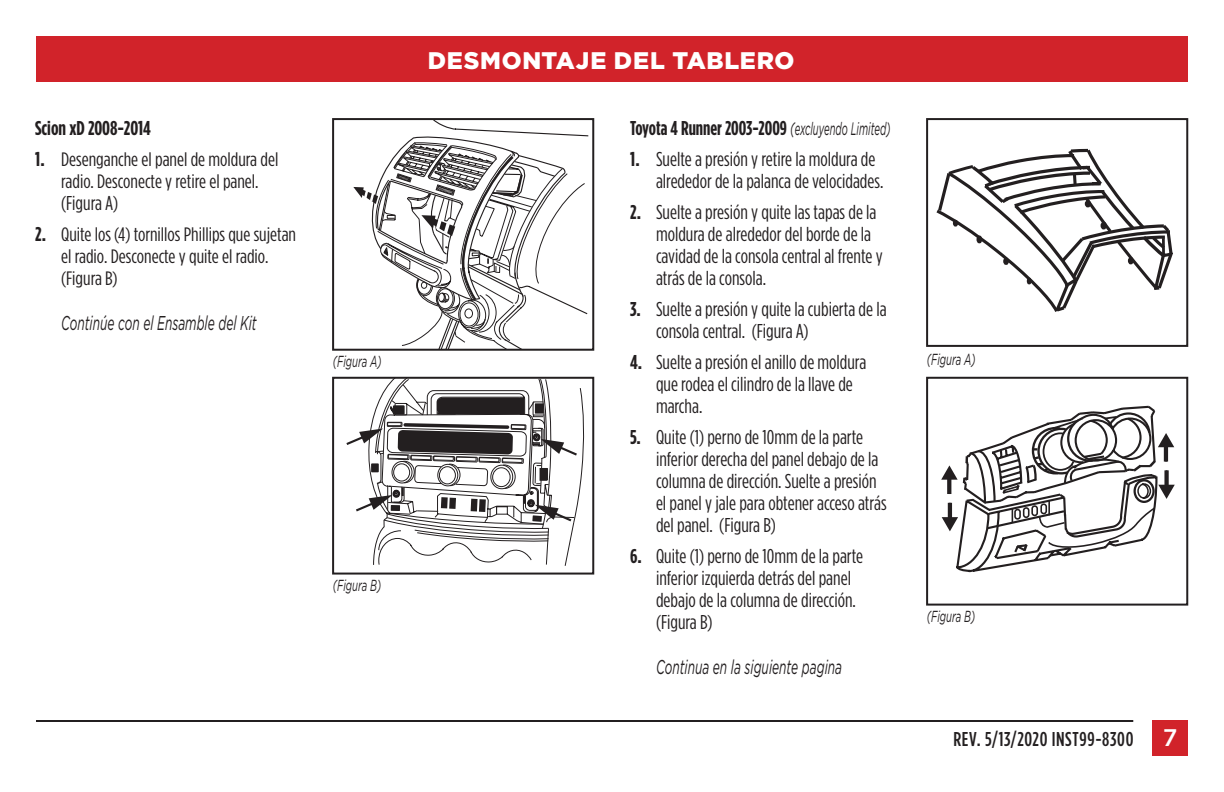
<style>
.page{position:relative;width:1224px;height:792px;background:#fff}
.page>*{position:absolute;margin:0;border:0;box-sizing:border-box;transform-origin:0 0}
.t1{font:900 24px "Gotham";letter-spacing:.03em;color:#fff}
.t2{font:20px/22px "Gotham Condensed";color:#231f20}
.t3{font:italic 20px "Gotham";color:#231f20;scale:.6 1}
.t4{font:700 20px "Gotham Condensed";color:#231f20;scale:.96 1}
.t5{font:500 20px "Gotham Condensed";letter-spacing:.035em;color:#231f20}
.t6{font:700 20px "Gotham Condensed";color:#231f20}
.t7{font:19.4px/22px "Gotham Condensed";color:#231f20;text-align:center}
.t8{font:italic 16px "Gotham";color:#231f20;scale:.6 1}
.s1{font-weight:700;font-size:20px}
.s2{font-size:20px}
.s3{font-family:"Gotham";font-weight:400;font-style:italic;font-size:18px}
.s4{font-weight:700}
.s5{font-family:"Gotham";font-size:24px;color:#fff}
</style>
<div class="page">
<div style="left:36px;top:36px;width:1152px;height:45px;background:#d1232a"></div>
<hr style="left:36px;top:720px;width:1097px;height:2px;background:#231f20">
<div style="left:1152px;top:720px;width:36px;height:36px;background:#d1232a"></div>
<svg style="left:346px;top:380px;width:238px;height:186px"></svg>
<div style="left:332px;top:377px;width:262px;height:198px;border:2px solid #231f20"></div>
<svg style="left:353px;top:121px;width:235px;height:227px"></svg>
<div style="left:332px;top:118px;width:262px;height:233px;border:2px solid #231f20"></div>
<svg style="left:941px;top:406px;width:234px;height:166px"></svg>
<div style="left:926px;top:377px;width:262px;height:229px;border:2px solid #231f20"></div>
<svg style="left:937px;top:149px;width:236px;height:163px"></svg>
<div style="left:1128px;top:257px;width:6px;height:7px;border:3px solid #231f20;border-radius:50%"></div>
<div style="left:1101px;top:222px;width:6px;height:7px;border:3px solid #231f20;border-radius:50%"></div>
<div style="left:1085px;top:200px;width:6px;height:7px;border:3px solid #231f20;border-radius:50%"></div>
<div style="left:926px;top:118px;width:262px;height:229px;border:2px solid #231f20"></div>
<p class="t6" style="left:35px;top:117px;width:117px">Scion xD 2008-2014</p>
<p class="t7" style="left:35px;top:148px;width:245px"><span class="s1">1.</span> Desenganche el panel de moldura del radio. Desconecte y retire el panel<span class="s2">.</span></p>
<p class="t2" style="left:61px;top:192px;width:58px">(Figura A)</p>
<p class="t7" style="left:61px;top:223px;width:236px;text-align:left;text-indent:-26px"><span class="s1">2.</span> Quite los (4) tornillos Phillips que sujetan el radio. Desconecte y quite el radio. (Figura B)</p>
<p class="t3" style="left:61px;top:312px;width:328px">Continúe con el Ensamble del Kit</p>
<p class="t8" style="left:333px;top:353px;width:83px">(Figura A)</p>
<p class="t8" style="left:333px;top:577px;width:82px">(Figura B)</p>
<p class="t1" style="left:428px;top:46px;width:368px">DESMONTAJE DEL TABLERO</p>
<p class="t4" style="left:630px;top:117px;width:273px">Toyota 4 Runner 2003-2009 <span class="s3">(excluyendo Limited)</span></p>
<p class="t2" style="left:656px;top:148px;width:229px;text-indent:-26px"><span class="s4">1.</span> Suelte a presión y retire la moldura de alrededor de la palanca de velocidades.</p>
<p class="t2" style="left:656px;top:201px;width:228px;text-indent:-26px"><span class="s4">2.</span> Suelte a presión y quite las tapas de la moldura de alrededor del borde de la cavidad de la consola central al frente y atrás de la consola.</p>
<p class="t2" style="left:656px;top:298px;width:232px;text-indent:-26px"><span class="s4">3.</span> Suelte a presión y quite la cubierta de la consola central. (Figura A)</p>
<p class="t2" style="left:656px;top:351px;width:212px;text-indent:-26px"><span class="s4">4.</span> Suelte a presión el anillo de moldura que rodea el cilindro de la llave de marcha.</p>
<p class="t2" style="left:656px;top:426px;width:232px;text-indent:-26px"><span class="s4">5.</span> Quite (1) perno de 10mm de la parte inferior derecha del panel debajo de la columna de dirección. Suelte a presión el panel y jale para obtener acceso atrás del panel. (Figura B)</p>
<p class="t2" style="left:656px;top:545px;width:209px;text-indent:-26px"><span class="s4">6.</span> Quite (1) perno de 10mm de la parte inferior izquierda detrás del panel debajo de la columna de dirección. (Figura B)</p>
<p class="t3" style="left:656px;top:656px;width:312px">Continua en la siguiente pagina</p>
<p class="t8" style="left:927px;top:351px;width:83px">(Figura A)</p>
<p class="t8" style="left:927px;top:607px;width:82px">(Figura B)</p>
<p class="t5" style="left:953px;top:728px;width:225px">REV. 5/13/2020 INST99-8300 <span class="s5">7</span></p>
</div>
